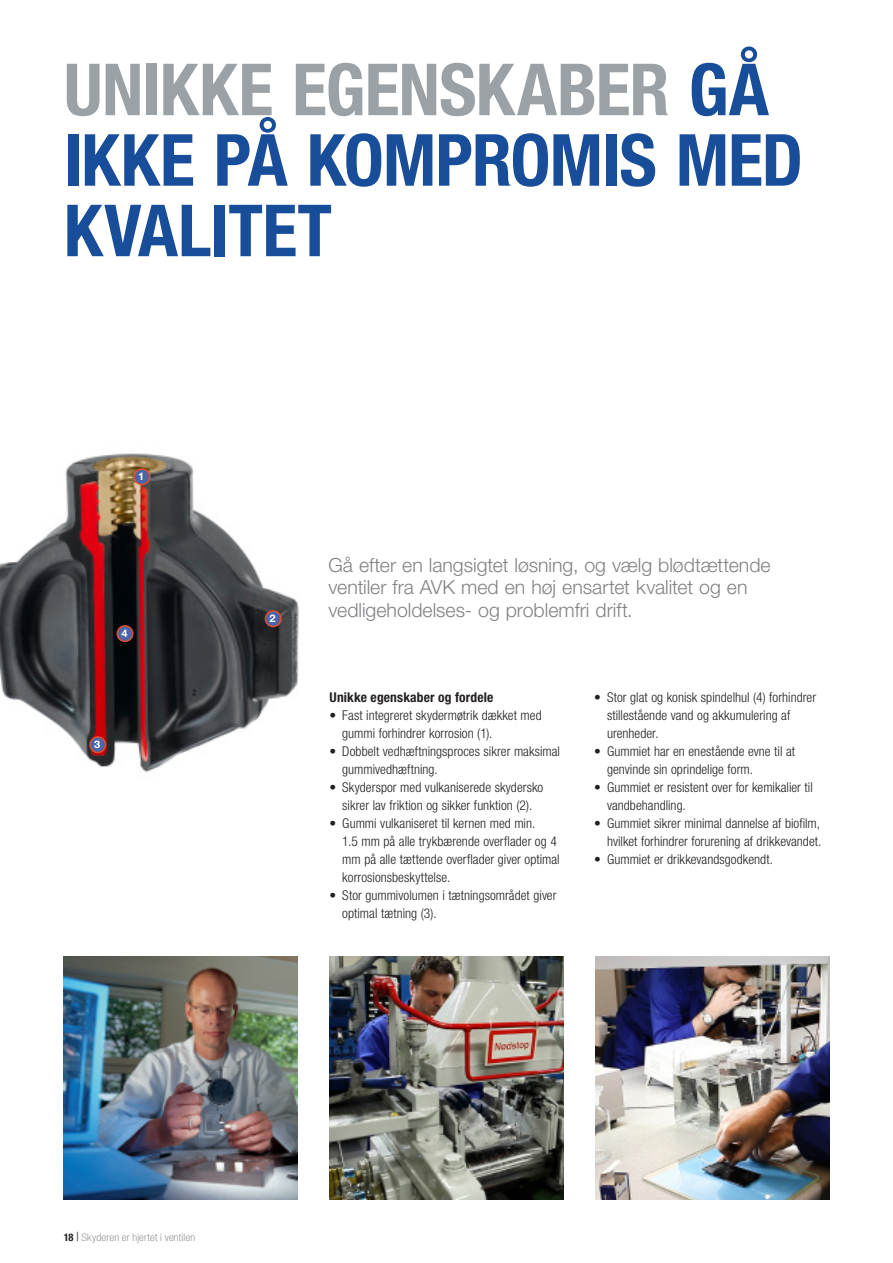
<style>
.page{position:relative;width:893px;height:1263px;background:#fff}
.page>*{position:absolute;margin:0;border:0;box-sizing:border-box;transform-origin:0 0}
.HEADLINE_BLUE_left_s{font:700 condensed 72px/70.5px "Helvetica Neue LT Pro";letter-spacing:-.01em;color:#184d99}
.INTRO_TEXT{font:300 19.5px/22.5px "Helvetica Neue LT Pro";color:#808285}
.t1{font:300 condensed 13.5px/18px "Helvetica Neue LT Pro";letter-spacing:.005em;color:#231f20}
.SUB_HEADLINES{font:700 condensed 13.5px "Helvetica Neue LT Pro";letter-spacing:.01em;color:#231f20}
.t2{font:100 condensed 10.5px "Helvetica Neue LT Pro";letter-spacing:.02em;color:#6c6d70;scale:1.1 1}
.Billede_txt{font:700 10.5px "Helvetica Neue LT Pro";color:#fff;scale:1.05 1}
.s1{color:#9ba1a4}
.s2{font-weight:700;color:#231f20}
.s3{font-family:"Times New Roman";font-weight:700;font-stretch:normal;color:#231f20}
</style>
<div class="page">
<img style="left:0;top:453px;width:299px;height:320px">
<img style="left:595px;top:957px;width:234px;height:242px">
<img style="left:64px;top:957px;width:234px;height:242px">
<img style="left:330px;top:957px;width:233px;height:242px">
<div style="left:134px;top:469px;width:16px;height:16px;background:#4c64a8;border-radius:50%"></div>
<div style="left:133px;top:468px;width:17px;height:17px;border:2px solid #e14f2d;border-radius:50%"></div>
<div style="left:265px;top:611px;width:16px;height:15px;background:#4c64a8;border-radius:50%"></div>
<div style="left:265px;top:610px;width:17px;height:17px;border:2px solid #e14f2d;border-radius:50%"></div>
<div style="left:90px;top:737px;width:16px;height:15px;background:#4c64a8;border-radius:50%"></div>
<div style="left:89px;top:736px;width:17px;height:17px;border:2px solid #e14f2d;border-radius:50%"></div>
<div style="left:117px;top:626px;width:16px;height:15px;background:#4c64a8;border-radius:50%"></div>
<div style="left:117px;top:625px;width:17px;height:17px;border:2px solid #e14f2d;border-radius:50%"></div>
<p class="HEADLINE_BLUE_left_s" style="left:64px;top:53px;width:741px"><span class="s1">UNIKKE EGENSKABER</span> GÅ<br>IKKE PÅ KOMPROMIS MED<br>KVALITET</p>
<p class="Billede_txt" style="left:138px;top:470px;width:7px">1</p>
<p class="Billede_txt" style="left:121px;top:627px;width:7px">4</p>
<p class="Billede_txt" style="left:94px;top:738px;width:7px">3</p>
<p class="Billede_txt" style="left:270px;top:612px;width:7px">2</p>
<p class="INTRO_TEXT" style="left:328px;top:553px;width:444px">Gå efter en langsigtet løsning, og vælg blødtættende ventiler fra AVK med en høj ensartet kvalitet og en vedligeholdelses- og problemfri drift.</p>
<p class="SUB_HEADLINES" style="left:330px;top:689px;width:165px">Unikke egenskaber og fordele</p>
<p class="t1" style="left:342px;top:706px;width:201px;text-indent:-13px">• Fast integreret skydermøtrik dækket med gummi forhindrer korrosion (1).</p>
<p class="t1" style="left:342px;top:742px;width:219px;text-indent:-13px">• Dobbelt vedhæftningsproces sikrer maksimal gummivedhæftning.</p>
<p class="t1" style="left:330px;top:778px;width:215px;text-align:center">• Skyderspor med vulkaniserede skydersko sikrer lav friktion og sikker funktion (2).</p>
<p class="t1" style="left:342px;top:814px;width:219px;text-indent:-13px">• Gummi vulkaniseret til kernen med min.<br>1.5 mm på alle trykbærende overflader og 4 mm på alle tættende overflader giver optimal korrosionsbeskyttelse.</p>
<p class="t1" style="left:342px;top:886px;width:216px;text-indent:-13px">• Stor gummivolumen i tætningsområdet giver optimal tætning (3).</p>
<p class="t1" style="left:607px;top:688px;width:211px;text-indent:-13px">• Stor glat og konisk spindelhul (4) forhindrer stillestående vand og akkumulering af urenheder.</p>
<p class="t1" style="left:607px;top:742px;width:190px;text-indent:-13px">• Gummiet har en enestående evne til at genvinde sin oprindelige form.</p>
<p class="t1" style="left:607px;top:778px;width:207px;text-indent:-13px">• Gummiet er resistent over for kemikalier til vandbehandling.</p>
<p class="t1" style="left:594px;top:814px;width:229px;text-align:right">• Gummiet sikrer minimal dannelse af biofilm, hvilket forhindrer forurening af drikkevandet.</p>
<p class="t1" style="left:594px;top:850px;width:180px">• Gummiet er drikkevandsgodkendt.</p>
<p class="t2" style="left:64px;top:1231px;width:121px"><span class="s2">18</span> <span class="s3">|</span> Skyderen er hjertet i ventilen</p>
</div>
